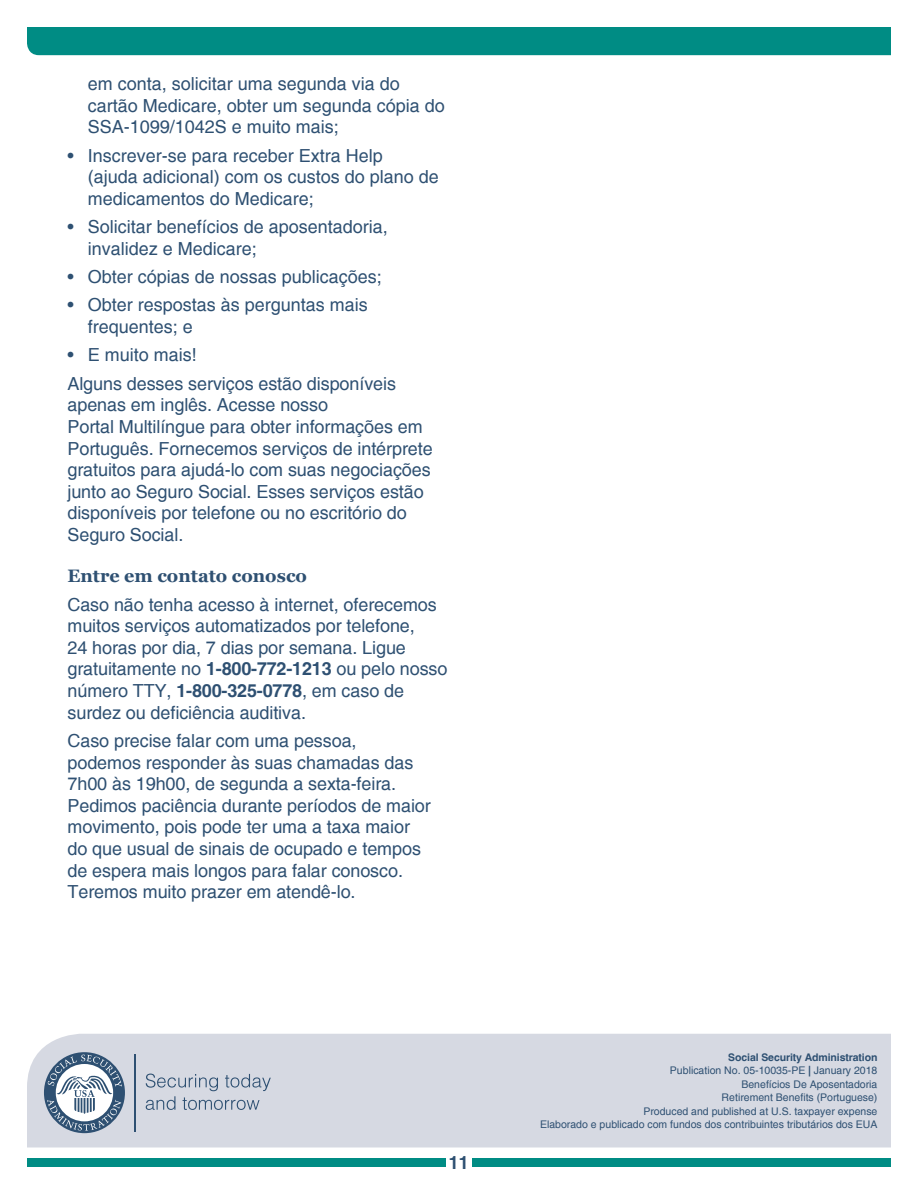
<style>
.page{position:relative;width:918px;height:1188px;background:#fff}
.page>*{position:absolute;margin:0;border:0;box-sizing:border-box;transform-origin:0 0}
.t1{font:18px/21.6px "Helvetica";letter-spacing:-.005em;color:#2e5072}
.t2{font:700 18px "Georgia";color:#2e5072}
.t3{font:700 18px "Helvetica";color:#2e5072}
.t4{font:10.5px "Helvetica";color:#2e5072}
.t5{font:700 10.5px "Helvetica";letter-spacing:-.01em;color:#2e5072}
.s1{font-weight:700}
</style>
<div class="page">
<div style="left:27px;top:1159px;width:419px;height:8px;background:#008c84"></div>
<div style="left:472px;top:1159px;width:419px;height:8px;background:#008c84"></div>
<div style="left:27px;top:1034px;width:864px;height:113px;background:#d6d9e2"></div>
<div style="left:27px;top:27px;width:864px;height:28px;background:#008c84"></div>
<div style="left:44px;top:1052px;width:81px;height:81px;background:#2e5072;border-radius:50%"></div>
<svg style="left:47px;top:1055px;width:75px;height:76px"></svg>
<hr style="left:135px;top:1054px;width:1px;height:77px;background:#2e5072">
<svg style="left:146px;top:1074px;width:125px;height:36px;background:#bbc3d0"></svg>
<p class="t1" style="left:88px;top:74px;width:359px">em conta, solicitar uma segunda via do cartão Medicare, obter um segunda cópia do<br>SSA-1099/1042S e muito mais;</p>
<p class="t1" style="left:88px;top:145px;width:353px;text-indent:-20px">• Inscrever-se para receber Extra Help<br>(ajuda adicional) com os custos do plano de medicamentos do Medicare;</p>
<p class="t1" style="left:88px;top:217px;width:302px;text-indent:-20px">• Solicitar benefícios de aposentadoria, invalidez e Medicare;</p>
<p class="t1" style="left:68px;top:267px;width:316px">• Obter cópias de nossas publicações;</p>
<p class="t1" style="left:88px;top:295px;width:282px;text-indent:-20px">• Obter respostas às perguntas mais frequentes; e</p>
<p class="t1" style="left:68px;top:345px;width:131px">• E muito mais!</p>
<p class="t1" style="left:68px;top:373px;width:367px">Alguns desses serviços estão disponíveis apenas em inglês. Acesse nosso<br>Portal Multilíngue para obter informações em Português. Fornecemos serviços de intérprete gratuitos para ajudá-lo com suas negociações junto ao Seguro Social. Esses serviços estão disponíveis por telefone ou no escritório do Seguro Social.</p>
<h2 class="t2" style="left:68px;top:564px;width:241px">Entre em contato conosco</h2>
<p class="t1" style="left:68px;top:594px;width:382px">Caso não tenha acesso à internet, oferecemos muitos serviços automatizados por telefone,<br>24 horas por dia, 7 dias por semana. Ligue gratuitamente no <span class="s1">1-800-772-1213</span> ou pelo nosso número TTY, <span class="s1">1-800-325-0778</span>, em caso de surdez ou deficiência auditiva.</p>
<p class="t1" style="left:68px;top:730px;width:365px">Caso precise falar com uma pessoa, podemos responder às suas chamadas das 7h00 às 19h00, de segunda a sexta-feira.<br>Pedimos paciência durante períodos de maior movimento, pois pode ter uma a taxa maior do que usual de sinais de ocupado e tempos de espera mais longos para falar conosco.<br>Teremos muito prazer em atendê-lo.</p>
<p class="t3" style="left:449px;top:1152px;width:22px">11</p>
<p class="t5" style="left:728px;top:1051px;width:151px">Social Security Administration</p>
<p class="t4" style="left:670px;top:1064px;width:209px">Publication No. 05-10035-PE <span class="s1">|</span> January 2018</p>
<p class="t4" style="left:741px;top:1078px;width:137px">Benefícios De Aposentadoria</p>
<p class="t4" style="left:722px;top:1091px;width:157px">Retirement Benefits (Portuguese)</p>
<p class="t4" style="left:643px;top:1105px;width:236px">Produced and published at U.S. taxpayer expense</p>
<p class="t4" style="left:540px;top:1118px;width:339px">Elaborado e publicado com fundos dos contribuintes tributários dos EUA</p>
</div>
